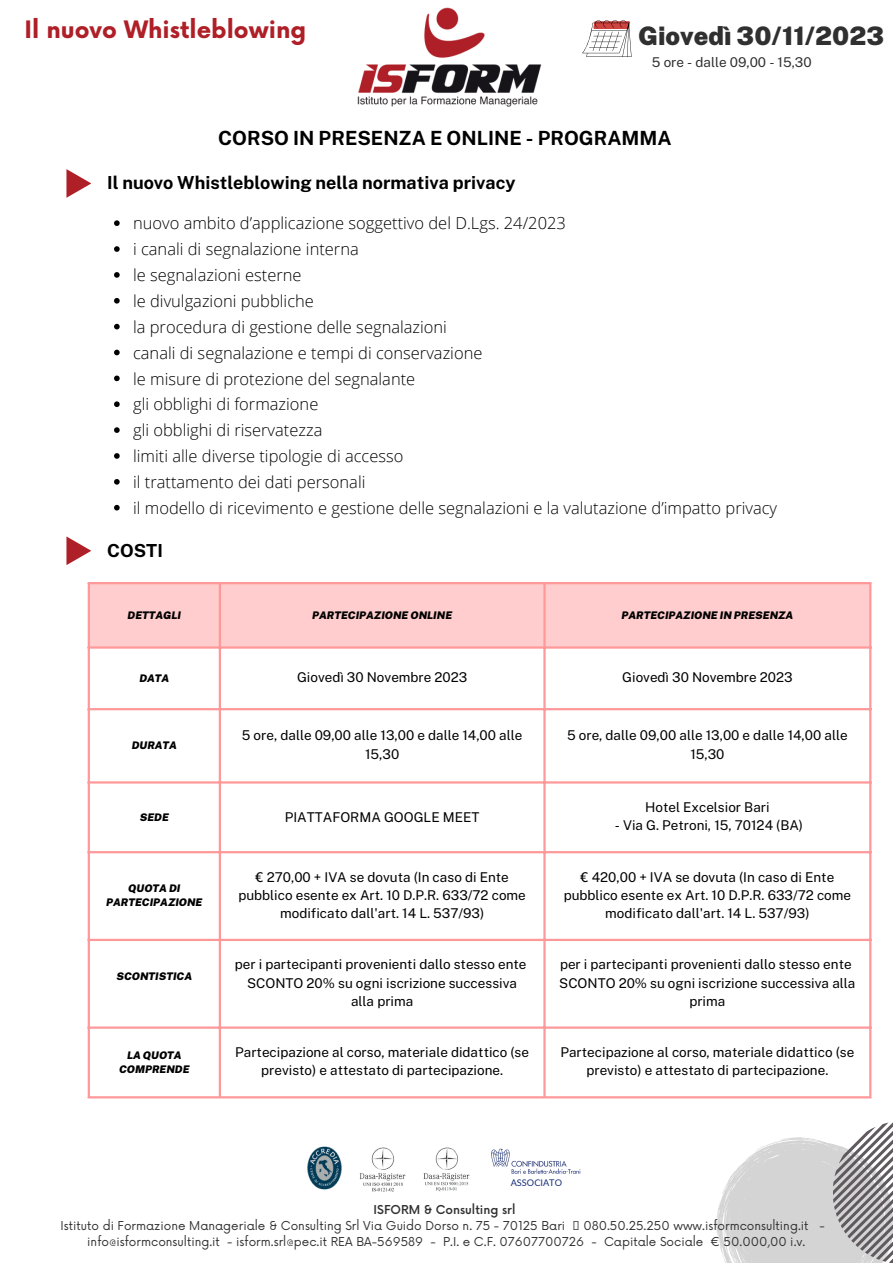
<style>
.page{position:relative;width:893px;height:1264px;background:#fff}
.page>*{position:absolute;margin:0;border:0;box-sizing:border-box;transform-origin:0 0}
.t1{font:900 25.5px "Public Sans";color:#303030}
.t2{font:700 23.4px "Now";color:#ae1f27}
.t3{font:700 19.5px "Public Sans";color:#000}
.t4{font:700 18px "Public Sans";color:#000}
.t5{font:300 16.5px "Open Sans";color:#000}
.t6{font:13.5px/18.3px "Public Sans";color:#000;text-align:center}
.t7{font:13.5px "Public Sans";color:#303030}
.t8{font:12px/16px "Now";color:#303030}
.t9{font:500 12px "Now";color:#303030}
.t10{font:italic 900 10.5px/14px "Public Sans";color:#000;text-align:center}
.t11{font:9.15px "Lato";color:#162d78}
</style>
<div class="page">
<img style="left:357px;top:7px;width:185px;height:100px">
<svg style="left:716px;top:1137px;width:177px;height:126px"></svg>
<svg style="left:832px;top:1122px;width:60px;height:140px"></svg>
<img style="left:359px;top:1147px;width:47px;height:45px">
<img style="left:423px;top:1147px;width:46px;height:45px">
<img style="left:307px;top:1146px;width:35px;height:44px">
<img style="left:491px;top:1148px;width:90px;height:26px">
<svg style="left:582px;top:20px;width:49px;height:37px"></svg>
<svg style="left:66px;top:169px;width:25px;height:29px"></svg>
<svg style="left:114px;top:220px;width:6px;height:6px"></svg>
<svg style="left:114px;top:246px;width:6px;height:6px"></svg>
<svg style="left:114px;top:272px;width:6px;height:6px"></svg>
<svg style="left:114px;top:298px;width:6px;height:5px"></svg>
<svg style="left:114px;top:324px;width:6px;height:5px"></svg>
<svg style="left:114px;top:350px;width:6px;height:5px"></svg>
<svg style="left:114px;top:375px;width:6px;height:6px"></svg>
<svg style="left:114px;top:401px;width:6px;height:6px"></svg>
<svg style="left:114px;top:427px;width:6px;height:6px"></svg>
<svg style="left:114px;top:453px;width:6px;height:6px"></svg>
<svg style="left:114px;top:479px;width:6px;height:5px"></svg>
<svg style="left:114px;top:505px;width:6px;height:5px"></svg>
<svg style="left:66px;top:536px;width:25px;height:29px"></svg>
<div style="left:90px;top:584px;width:779px;height:62px;background:#ffcdcd"></div>
<hr style="left:88px;top:584px;width:2px;height:512px;background:#f99">
<hr style="left:219px;top:584px;width:2px;height:512px;background:#f99">
<hr style="left:543px;top:584px;width:2px;height:512px;background:#f99">
<hr style="left:869px;top:584px;width:2px;height:512px;background:#f99">
<hr style="left:88px;top:582px;width:783px;height:2px;background:#f99">
<hr style="left:88px;top:646px;width:783px;height:2px;background:#f99">
<hr style="left:88px;top:708px;width:783px;height:2px;background:#f99">
<hr style="left:88px;top:781px;width:783px;height:2px;background:#f99">
<hr style="left:88px;top:851px;width:783px;height:2px;background:#f99">
<hr style="left:88px;top:938px;width:783px;height:3px;background:#f99">
<hr style="left:88px;top:1026px;width:783px;height:2px;background:#f99">
<hr style="left:88px;top:1096px;width:783px;height:2px;background:#f99">
<p class="t2" style="left:25px;top:17px;width:283px">Il nuovo Whistleblowing</p>
<p class="t1" style="left:638px;top:21px;width:248px">Giovedì 30/11/2023</p>
<p class="t7" style="left:652px;top:54px;width:161px">5 ore - dalle 09,00 - 15,30</p>
<p class="t3" style="left:218px;top:126px;width:455px">CORSO IN PRESENZA E ONLINE - PROGRAMMA</p>
<p class="t4" style="left:107px;top:172px;width:409px">Il nuovo Whistleblowing nella normativa privacy</p>
<p class="t5" style="left:133px;top:212px;width:434px">nuovo ambito d’applicazione soggettivo del D.Lgs. 24/2023</p>
<p class="t5" style="left:133px;top:237px;width:227px">i canali di segnalazione interna</p>
<p class="t5" style="left:133px;top:263px;width:170px">le segnalazioni esterne</p>
<p class="t5" style="left:133px;top:289px;width:182px">le divulgazioni pubbliche</p>
<p class="t5" style="left:133px;top:315px;width:315px">la procedura di gestione delle segnalazioni</p>
<p class="t5" style="left:133px;top:341px;width:351px">canali di segnalazione e tempi di conservazione</p>
<p class="t5" style="left:133px;top:367px;width:284px">le misure di protezione del segnalante</p>
<p class="t5" style="left:133px;top:393px;width:187px">gli obblighi di formazione</p>
<p class="t5" style="left:133px;top:418px;width:191px">gli obblighi di riservatezza</p>
<p class="t5" style="left:133px;top:444px;width:272px">limiti alle diverse tipologie di accesso</p>
<p class="t5" style="left:133px;top:470px;width:234px">il trattamento dei dati personali</p>
<p class="t5" style="left:133px;top:496px;width:645px">il modello di ricevimento e gestione delle segnalazioni e la valutazione d’impatto privacy</p>
<p class="t4" style="left:107px;top:539px;width:57px">COSTI</p>
<p class="t10" style="left:128px;top:608px;width:55px">DETTAGLI</p>
<p class="t10" style="left:312px;top:608px;width:141px">PARTECIPAZIONE ONLINE</p>
<p class="t10" style="left:621px;top:608px;width:173px">PARTECIPAZIONE IN PRESENZA</p>
<p class="t10" style="left:139px;top:671px;width:31px">DATA</p>
<p class="t6" style="left:297px;top:668px;width:172px">Giovedì 30 Novembre 2023</p>
<p class="t6" style="left:622px;top:668px;width:172px">Giovedì 30 Novembre 2023</p>
<p class="t10" style="left:132px;top:738px;width:47px">DURATA</p>
<p class="t6" style="left:242px;top:726px;width:282px">5 ore, dalle 09,00 alle 13,00 e dalle 14,00 alle<br>15,30</p>
<p class="t6" style="left:567px;top:726px;width:282px">5 ore, dalle 09,00 alle 13,00 e dalle 14,00 alle<br>15,30</p>
<p class="t10" style="left:140px;top:810px;width:31px">SEDE</p>
<p class="t6" style="left:285px;top:807px;width:196px">PIATTAFORMA GOOGLE MEET</p>
<p class="t6" style="left:645px;top:798px;width:126px">Hotel Excelsior Bari</p>
<p class="t6" style="left:614px;top:816px;width:190px">- Via G. Petroni, 15, 70124 (BA)</p>
<p class="t10" style="left:106px;top:881px;width:98px">QUOTA DI<br>PARTECIPAZIONE</p>
<p class="t10" style="left:116px;top:969px;width:77px">SCONTISTICA</p>
<p class="t6" style="left:238px;top:867px;width:289px">€ 270,00 + IVA se dovuta (In caso di Ente pubblico esente ex Art. 10 D.P.R. 633/72 come modificato dall'art. 14 L. 537/93)</p>
<p class="t6" style="left:563px;top:867px;width:289px">€ 420,00 + IVA se dovuta (In caso di Ente pubblico esente ex Art. 10 D.P.R. 633/72 come modificato dall'art. 14 L. 537/93)</p>
<p class="t6" style="left:235px;top:955px;width:293px">per i partecipanti provenienti dallo stesso ente</p>
<p class="t6" style="left:247px;top:973px;width:271px">SCONTO 20% su ogni iscrizione successiva alla prima</p>
<p class="t6" style="left:560px;top:955px;width:293px">per i partecipanti provenienti dallo stesso ente</p>
<p class="t6" style="left:559px;top:973px;width:298px">SCONTO 20% su ogni iscrizione successiva alla prima</p>
<p class="t10" style="left:119px;top:1048px;width:72px">LA QUOTA<br>COMPRENDE</p>
<p class="t6" style="left:235px;top:1043px;width:295px">Partecipazione al corso, materiale didattico (se previsto) e attestato di partecipazione.</p>
<p class="t6" style="left:560px;top:1043px;width:295px">Partecipazione al corso, materiale didattico (se previsto) e attestato di partecipazione.</p>
<p class="t11" style="left:510px;top:1177px;width:53px">ASSOCIATO</p>
<p class="t9" style="left:373px;top:1203px;width:143px">ISFORM &amp; Consulting srl</p>
<p class="t8" style="left:61px;top:1218px;width:506px">Istituto di Formazione Manageriale &amp; Consulting Srl Via Guido Dorso n. 75 - 70125 Bari</p>
<p class="t8" style="left:87px;top:1218px;width:739px;text-indent:496px">080.50.25.250 www.isformconsulting.it - info@isformconsulting.it - isform.srl@pec.it REA BA-569589 - P.I. e C.F. 07607700726 - Capitale Sociale € 50.000,00 i.v.</p>
</div>
